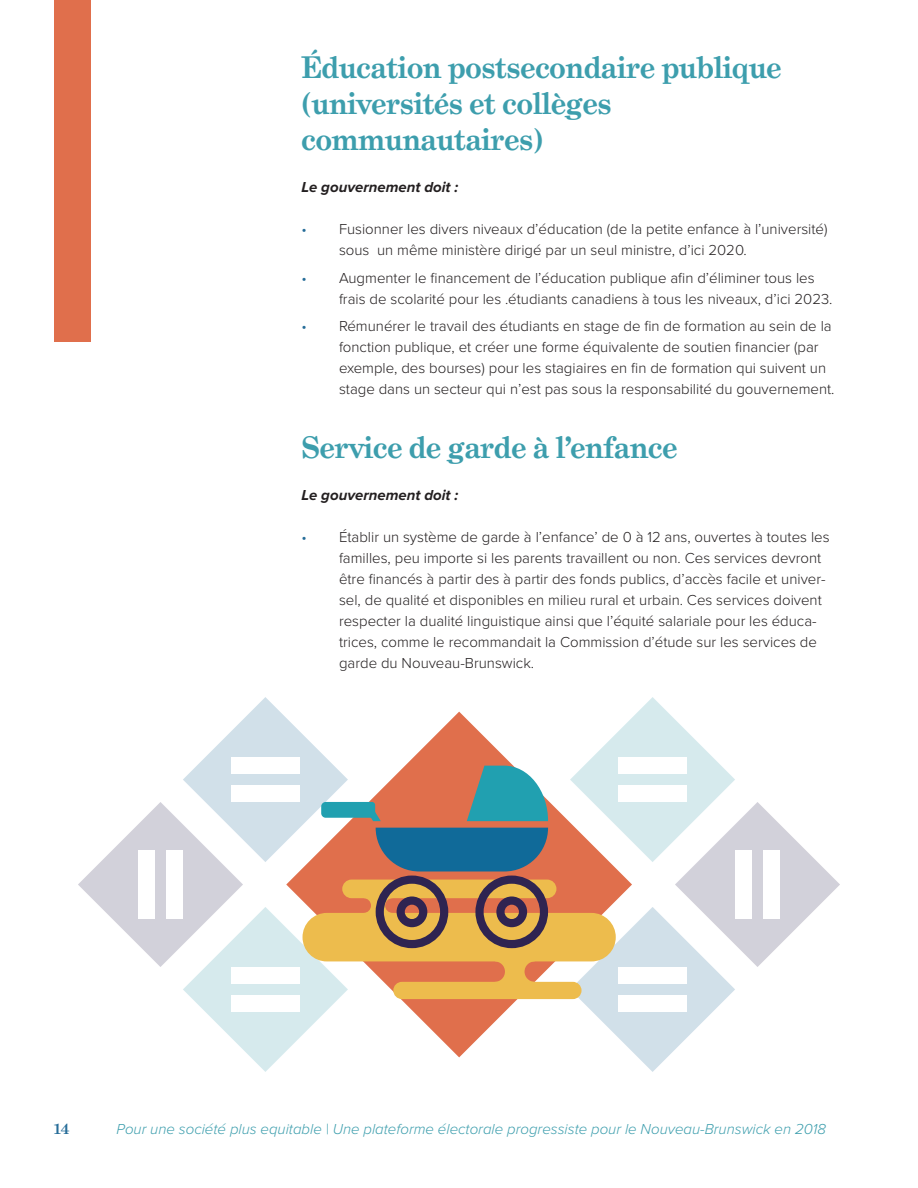
<style>
.page{position:relative;width:918px;height:1188px;background:#fff}
.page>*{position:absolute;margin:0;border:0;box-sizing:border-box;transform-origin:0 0}
.SubSubHeading{font:700 30px/36px "Grad";color:#3d9ead}
.t1{font:300 15px/21px "Proxima Nova";color:#231f20}
.t2{font:italic 300 15px "Proxima Nova";color:#3d9ead}
.t3{font:italic 700 15px "Proxima Nova";color:#231f20}
.t4{font:700 15px "Grad";color:#256c98}
.s1{color:#256c98}
</style>
<div class="page">
<div style="left:54px;top:0;width:37px;height:342px;background:#e06f4c"></div>
<svg style="left:548px;top:800px;width:22px;height:200px;fill:#e06f4c"></svg>
<svg style="left:570px;top:697px;width:270px;height:375px"></svg>
<div style="left:735px;top:850px;width:17px;height:69px;background:#fff"></div>
<div style="left:763px;top:850px;width:17px;height:69px;background:#fff"></div>
<div style="left:619px;top:786px;width:68px;height:16px;background:#fff"></div>
<div style="left:619px;top:758px;width:68px;height:16px;background:#fff"></div>
<div style="left:619px;top:995px;width:68px;height:17px;background:#fff"></div>
<div style="left:619px;top:967px;width:68px;height:16px;background:#fff"></div>
<div style="left:303px;top:913px;width:313px;height:48px;background:#edbc4d;border-radius:24px"></div>
<div style="left:393px;top:982px;width:189px;height:17px;background:#edbc4d;border-radius:9px"></div>
<div style="left:342px;top:880px;width:214px;height:18px;background:#edbc4d;border-radius:9px"></div>
<svg style="left:78px;top:697px;width:470px;height:375px"></svg>
<p class="SubSubHeading" style="left:302px;top:50px;width:482px">Éducation postsecondaire publique (universités et collèges communautaires)</p>
<p class="t3" style="left:302px;top:178px;width:158px">Le gouvernement doit :</p>
<p class="t1" style="left:339px;top:219px;width:490px;text-indent:-38px"><span class="s1">•</span> Fusionner les divers niveaux d’éducation (de la petite enfance à l’université) sous un même ministère dirigé par un seul ministre, d’ici 2020.</p>
<p class="t1" style="left:339px;top:268px;width:495px;text-indent:-38px"><span class="s1">•</span> Augmenter le financement de l’éducation publique afin d’éliminer tous les frais de scolarité pour les .étudiants canadiens à tous les niveaux, d’ici 2023.</p>
<p class="t1" style="left:339px;top:316px;width:497px;text-indent:-38px"><span class="s1">•</span> Rémunérer le travail des étudiants en stage de fin de formation au sein de la fonction publique, et créer une forme équivalente de soutien financier (par exemple, des bourses) pour les stagiaires en fin de formation qui suivent un stage dans un secteur qui n’est pas sous la responsabilité du gouvernement.</p>
<p class="SubSubHeading" style="left:302px;top:430px;width:377px">Service de garde à l’enfance</p>
<p class="t3" style="left:302px;top:486px;width:158px">Le gouvernement doit :</p>
<p class="t1" style="left:339px;top:527px;width:492px;text-indent:-38px"><span class="s1">•</span> Établir un système de garde à l’enfance’ de 0 à 12 ans, ouvertes à toutes les familles, peu importe si les parents travaillent ou non. Ces services devront être financés à partir des à partir des fonds publics, d’accès facile et univer&shy;sel, de qualité et disponibles en milieu rural et urbain. Ces services doivent respecter la dualité linguistique ainsi que l’équité salariale pour les éduca&shy;trices, comme le recommandait la Commission d’étude sur les services de garde du Nouveau-Brunswick.</p>
<p class="t4" style="left:54px;top:1119px;width:17px">14</p>
<p class="t2" style="left:117px;top:1120px;width:711px">Pour une société plus equitable | Une plateforme électorale progressiste pour le Nouveau-Brunswick en 2018</p>
</div>
